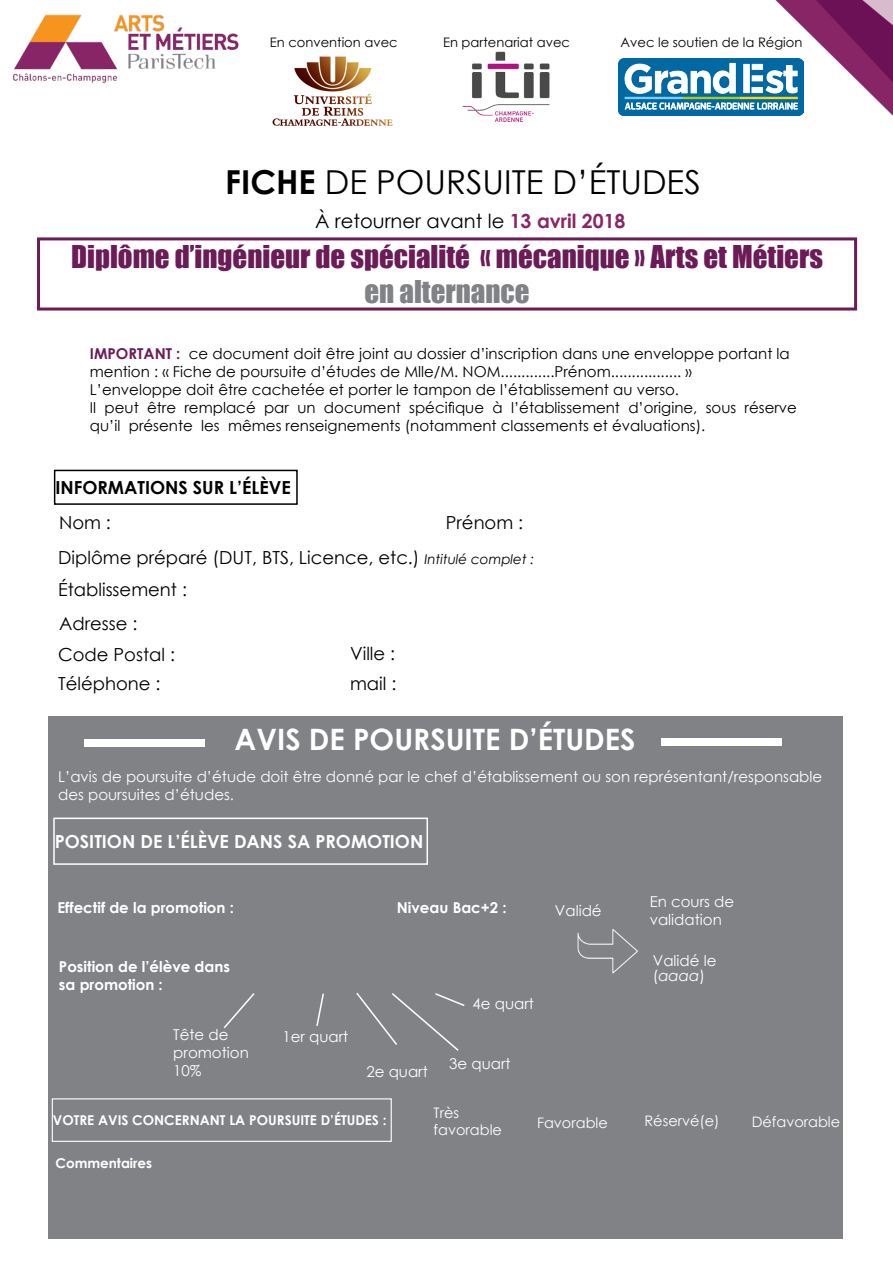
<style>
.page{position:relative;width:893px;height:1263px;background:#fff}
.page>*{position:absolute;margin:0;border:0;box-sizing:border-box;transform-origin:0 0}
.t1{font:33px "Century Gothic";color:#000}
.t2{font:700 29.55px "Century Gothic";color:#fff}
.t3{font:28.8px "Impact";color:#6b1b55}
.t4{font:28.8px "Impact";color:#818286}
.t5{font:19.5px "Century Gothic";color:#000}
.t6{font:18px "Century Gothic";color:#000}
.t7{font:700 18px "Century Gothic";color:#fff}
.t8{font:700 18px "Century Gothic";color:#000}
.t9{font:15px/18px "Century Gothic";color:#000}
.t10{font:15px/18px "Century Gothic";color:#fff}
.t11{font:700 15px/18px "Century Gothic";color:#fff}
.t12{font:italic 15px "Century Gothic";color:#fff}
.t13{font:14.55px "Century Gothic";color:#fff}
.t14{font:700 13.5px "Century Gothic";color:#fff}
.t15{font:13.05px "Century Gothic";color:#000}
.s1{font-weight:700}
.s2{font-weight:700;color:#882668}
.s3{font-weight:700;color:#6b1b55}
.s4{font-style:italic;font-size:13.5px}
.s5{font-style:normal}
</style>
<div class="page">
<div style="left:37px;top:237px;width:820px;height:73px;border:3px solid #6b1b55"></div>
<img style="left:13px;top:14px;width:226px;height:69px">
<img style="left:775px;top:0;width:118px;height:115px">
<img style="left:619px;top:59px;width:184px;height:56px">
<img style="left:462px;top:51px;width:88px;height:71px">
<img style="left:272px;top:56px;width:121px;height:70px">
<div style="left:54px;top:470px;width:244px;height:35px;border:2px solid #000"></div>
<div style="left:48px;top:716px;width:795px;height:522px;background:#818286"></div>
<div style="left:661px;top:738px;width:121px;height:8px;background:#fff"></div>
<div style="left:85px;top:739px;width:120px;height:8px;background:#fff"></div>
<div style="left:53px;top:817px;width:375px;height:48px;border:2px solid #fff"></div>
<img style="left:577px;top:929px;width:61px;height:45px">
<svg style="left:223px;top:993px;width:32px;height:35px"></svg>
<svg style="left:316px;top:993px;width:8px;height:33px"></svg>
<svg style="left:356px;top:992px;width:109px;height:59px"></svg>
<div style="left:52px;top:1098px;width:340px;height:44px;border:1px solid #fff"></div>
<p class="t15" style="left:270px;top:34px;width:129px">En convention avec</p>
<p class="t15" style="left:443px;top:34px;width:129px">En partenariat avec</p>
<p class="t15" style="left:621px;top:34px;width:183px">Avec le soutien de la Région</p>
<p class="t1" style="left:225px;top:159px;width:477px"><span class="s1">FICHE</span> DE POURSUITE D’ÉTUDES</p>
<p class="t5" style="left:315px;top:207px;width:312px">À retourner avant le <span class="s2">13 avril 2018</span></p>
<p class="t3" style="left:71px;top:234px;width:753px">Diplôme d’ingénieur de spécialité « mécanique » Arts et Métiers</p>
<p class="t4" style="left:365px;top:269px;width:167px">en alternance</p>
<p class="t9" style="left:90px;top:345px;width:701px"><span class="s3">IMPORTANT :</span> ce document doit être joint au dossier d’inscription dans une enveloppe portant la mention : « Fiche de poursuite d’études de Mlle/M. NOM.............Prénom................. »</p>
<p class="t9" style="left:90px;top:381px;width:591px">L’enveloppe doit être cachetée et porter le tampon de l’établissement au verso.</p>
<p class="t9" style="left:90px;top:399px;width:709px">Il peut être remplacé par un document spécifique à l’établissement d’origine, sous réserve</p>
<p class="t9" style="left:90px;top:417px;width:617px">qu’il présente les mêmes renseignements (notamment classements et évaluations).</p>
<p class="t8" style="left:55px;top:474px;width:237px">INFORMATIONS SUR L’ÉLÈVE</p>
<p class="t6" style="left:59px;top:510px;width:53px">Nom :</p>
<p class="t6" style="left:446px;top:510px;width:79px">Prénom :</p>
<p class="t6" style="left:58px;top:545px;width:477px">Diplôme préparé (DUT, BTS, Licence, etc.) <span class="s4">Intitulé complet :</span></p>
<p class="t6" style="left:58px;top:577px;width:130px">Établissement :</p>
<p class="t6" style="left:59px;top:611px;width:80px">Adresse :</p>
<p class="t6" style="left:58px;top:641px;width:118px">Code Postal :</p>
<p class="t6" style="left:350px;top:641px;width:47px">Ville :</p>
<p class="t6" style="left:58px;top:671px;width:104px">Téléphone :</p>
<p class="t6" style="left:350px;top:671px;width:48px">mail :</p>
<p class="t2" style="left:235px;top:717px;width:402px">AVIS DE POURSUITE D’ÉTUDES</p>
<p class="t10" style="left:58px;top:767px;width:766px">L’avis de poursuite d’étude doit être donné par le chef d’établissement ou son représentant/responsable des poursuites d’études.</p>
<p class="t7" style="left:55px;top:828px;width:370px">POSITION DE L’ÉLÈVE DANS SA PROMOTION</p>
<p class="t11" style="left:58px;top:898px;width:178px">Effectif de la promotion :</p>
<p class="t11" style="left:397px;top:898px;width:111px">Niveau Bac+2 :</p>
<p class="t10" style="left:555px;top:901px;width:48px">Validé</p>
<p class="t11" style="left:59px;top:957px;width:173px">Position de l’élève dans sa promotion :</p>
<p class="t10" style="left:173px;top:1025px;width:57px">Tête de</p>
<p class="t10" style="left:173px;top:1043px;width:77px">promotion</p>
<p class="t10" style="left:173px;top:1061px;width:30px">10%</p>
<p class="t10" style="left:282px;top:1028px;width:67px">1er quart</p>
<p class="t10" style="left:366px;top:1063px;width:63px">2e quart</p>
<p class="t10" style="left:473px;top:994px;width:63px">4e quart</p>
<p class="t10" style="left:449px;top:1054px;width:63px">3e quart</p>
<p class="t10" style="left:650px;top:892px;width:86px">En cours de</p>
<p class="t10" style="left:650px;top:910px;width:74px">validation</p>
<p class="t10" style="left:653px;top:951px;width:65px">Validé le</p>
<p class="t12" style="left:653px;top:965px;width:54px"><span class="s5">(</span>aaaa<span class="s5">)</span></p>
<p class="t14" style="left:53px;top:1110px;width:335px">VOTRE AVIS CONCERNANT LA POURSUITE D’ÉTUDES :</p>
<p class="t13" style="left:434px;top:1102px;width:27px">Très</p>
<p class="t13" style="left:434px;top:1120px;width:70px">favorable</p>
<p class="t14" style="left:55px;top:1153px;width:98px">Commentaires</p>
<p class="t13" style="left:537px;top:1113px;width:72px">Favorable</p>
<p class="t13" style="left:644px;top:1110px;width:77px">Réservé(e)</p>
<p class="t13" style="left:752px;top:1111px;width:90px">Défavorable</p>
</div>
